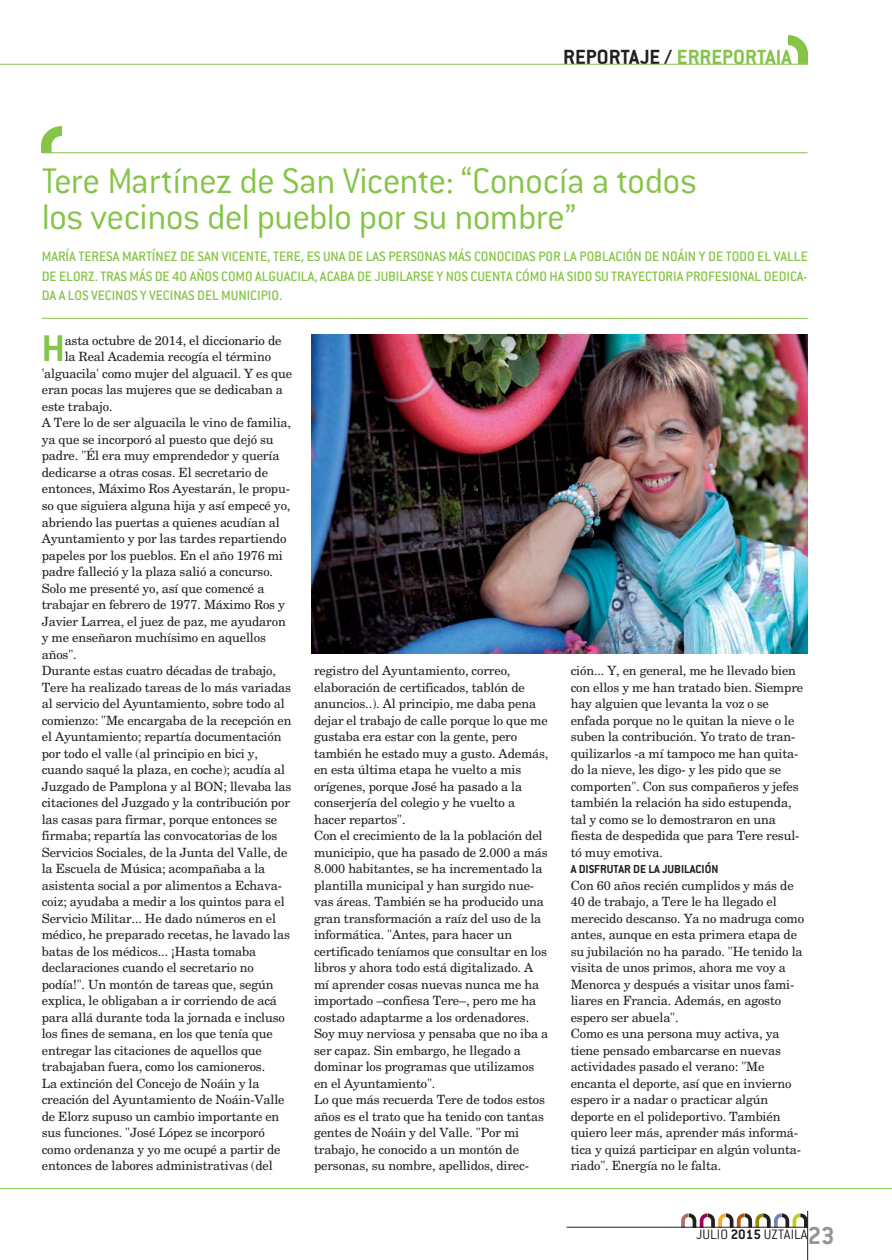
<style>
.page{position:relative;width:892px;height:1260px;background:#fff}
.page>*{position:absolute;margin:0;border:0;box-sizing:border-box;transform-origin:0 0}
.t1{font:700 40.8px "Conduit ITC";color:#85c446}
.t2{font:300 39px/36px "Conduit ITC";letter-spacing:-.02em;color:#85c446}
.t3{font:700 22.5px "Conduit ITC";color:#85c446}
.t4{font:500 15px/19.5px "Conduit ITC";letter-spacing:-.005em;color:#85c446;text-align:justify}
.t5{font:300 15px "Conduit ITC";color:#231f20}
.t6{font:12.75px/16.5px "New Century Schlbk";letter-spacing:-.01em;color:#231f20}
.t7{font:700 12.75px "Conduit ITC";letter-spacing:-.005em;color:#231f20}
.s1{color:#231f20}
.s2{font-weight:700}
.s3{font-weight:700;font-size:26.85px;color:#939598}
</style>
<div class="page">
<hr style="left:807px;top:1210px;width:1px;height:49px;background:#231f20">
<svg style="left:681px;top:1213px;width:126px;height:13px"></svg>
<hr style="left:566px;top:1226px;width:241px;height:1px;background:#231f20">
<img style="left:788px;top:36px;width:19px;height:28px">
<hr style="left:0;top:64px;width:807px;height:1px;background:#85c446">
<hr style="left:0;top:1188px;width:891px;height:1px;background:#85c446">
<hr style="left:42px;top:152px;width:765px;height:1px;background:#85c446">
<img style="left:42px;top:126px;width:19px;height:27px">
<img style="left:312px;top:335px;width:495px;height:318px">
<hr style="left:42px;top:318px;width:765px;height:1px;background:#85c446">
<h3 class="t3" style="left:563px;top:50px;width:230px"><span class="s1">REPORTAJE /</span> ERREPORTAIA</h3>
<h2 class="t2" style="left:42px;top:167px;width:656px">Tere Martínez de San Vicente: “Conocía a todos los vecinos del pueblo por su nombre”</h2>
<p class="t4" style="left:42px;top:249px;width:767px">MARÍA TERESA MARTÍNEZ DE SAN VICENTE, TERE, ES UNA DE LAS PERSONAS MÁS CONOCIDAS POR LA POBLACIÓN DE NOÁIN Y DE TODO EL VALLE DE ELORZ. TRAS MÁS DE 40 AÑOS COMO ALGUACILA, ACABA DE JUBILARSE Y NOS CUENTA CÓMO HA SIDO SU TRAYECTORIA PROFESIONAL DEDICA-DA A LOS VECINOS Y VECINAS DEL MUNICIPIO.</p>
<h1 class="t1" style="left:42px;top:336px;width:25px">H</h1>
<p class="t6" style="left:65px;top:333px;width:218px">asta octubre de 2014, el diccionario de</p>
<p class="t6" style="left:65px;top:350px;width:208px">la Real Academia recogía el término</p>
<p class="t6" style="left:42px;top:366px;width:252px">'alguacila' como mujer del alguacil. Y es que</p>
<p class="t6" style="left:42px;top:383px;width:242px">eran pocas las mujeres que se dedicaban a</p>
<p class="t6" style="left:42px;top:399px;width:72px">este trabajo.</p>
<p class="t6" style="left:42px;top:416px;width:251px">A Tere lo de ser alguacila le vino de familia,</p>
<p class="t6" style="left:42px;top:432px;width:233px">ya que se incorporó al puesto que dejó su</p>
<p class="t6" style="left:42px;top:449px;width:239px">padre. "Él era muy emprendedor y quería</p>
<p class="t6" style="left:42px;top:465px;width:228px">dedicarse a otras cosas. El secretario de</p>
<p class="t6" style="left:42px;top:482px;width:250px">entonces, Máximo Ros Ayestarán, le propu-</p>
<p class="t6" style="left:42px;top:498px;width:250px">so que siguiera alguna hija y así empecé yo,</p>
<p class="t6" style="left:42px;top:515px;width:239px">abriendo las puertas a quienes acudían al</p>
<p class="t6" style="left:42px;top:531px;width:246px">Ayuntamiento y por las tardes repartiendo</p>
<p class="t6" style="left:42px;top:548px;width:243px">papeles por los pueblos. En el año 1976 mi</p>
<p class="t6" style="left:42px;top:564px;width:233px">padre falleció y la plaza salió a concurso.</p>
<p class="t6" style="left:42px;top:581px;width:224px">Solo me presenté yo, así que comencé a</p>
<p class="t6" style="left:42px;top:597px;width:245px">trabajar en febrero de 1977. Máximo Ros y</p>
<p class="t6" style="left:42px;top:614px;width:245px">Javier Larrea, el juez de paz, me ayudaron</p>
<p class="t6" style="left:42px;top:630px;width:226px">y me enseñaron muchísimo en aquellos</p>
<p class="t6" style="left:42px;top:647px;width:36px">años".</p>
<p class="t6" style="left:42px;top:663px;width:236px">Durante estas cuatro décadas de trabajo,</p>
<p class="t6" style="left:42px;top:680px;width:251px">Tere ha realizado tareas de lo más variadas</p>
<p class="t6" style="left:42px;top:696px;width:244px">al servicio del Ayuntamiento, sobre todo al</p>
<p class="t6" style="left:42px;top:713px;width:251px">comienzo: "Me encargaba de la recepción en</p>
<p class="t6" style="left:42px;top:729px;width:241px">el Ayuntamiento; repartía documentación</p>
<p class="t6" style="left:42px;top:746px;width:218px">por todo el valle (al principio en bici y,</p>
<p class="t6" style="left:42px;top:762px;width:245px">cuando saqué la plaza, en coche); acudía al</p>
<p class="t6" style="left:42px;top:779px;width:251px">Juzgado de Pamplona y al BON; llevaba las</p>
<p class="t6" style="left:42px;top:795px;width:250px">citaciones del Juzgado y la contribución por</p>
<p class="t6" style="left:42px;top:812px;width:237px">las casas para firmar, porque entonces se</p>
<p class="t6" style="left:42px;top:828px;width:237px">firmaba; repartía las convocatorias de los</p>
<p class="t6" style="left:42px;top:845px;width:247px">Servicios Sociales, de la Junta del Valle, de</p>
<p class="t6" style="left:42px;top:861px;width:225px">la Escuela de Música; acompañaba a la</p>
<p class="t6" style="left:42px;top:878px;width:242px">asistenta social a por alimentos a Echava-</p>
<p class="t6" style="left:42px;top:894px;width:244px">coiz; ayudaba a medir a los quintos para el</p>
<p class="t6" style="left:42px;top:911px;width:236px">Servicio Militar... He dado números en el</p>
<p class="t6" style="left:42px;top:927px;width:250px">médico, he preparado recetas, he lavado las</p>
<p class="t6" style="left:42px;top:944px;width:216px">batas de los médicos... ¡Hasta tomaba</p>
<p class="t6" style="left:42px;top:960px;width:213px">declaraciones cuando el secretario no</p>
<p class="t6" style="left:42px;top:977px;width:233px">podía!". Un montón de tareas que, según</p>
<p class="t6" style="left:42px;top:993px;width:237px">explica, le obligaban a ir corriendo de acá</p>
<p class="t6" style="left:42px;top:1010px;width:245px">para allá durante toda la jornada e incluso</p>
<p class="t6" style="left:42px;top:1026px;width:233px">los fines de semana, en los que tenía que</p>
<p class="t6" style="left:42px;top:1043px;width:222px">entregar las citaciones de aquellos que</p>
<p class="t6" style="left:42px;top:1059px;width:225px">trabajaban fuera, como los camioneros.</p>
<p class="t6" style="left:42px;top:1076px;width:219px">La extinción del Concejo de Noáin y la</p>
<p class="t6" style="left:42px;top:1092px;width:244px">creación del Ayuntamiento de Noáin-Valle</p>
<p class="t6" style="left:42px;top:1109px;width:239px">de Elorz supuso un cambio importante en</p>
<p class="t6" style="left:42px;top:1125px;width:224px">sus funciones. "José López se incorporó</p>
<p class="t6" style="left:42px;top:1142px;width:240px">como ordenanza y yo me ocupé a partir de</p>
<p class="t6" style="left:42px;top:1158px;width:232px">entonces de labores administrativas (del</p>
<p class="t6" style="left:314px;top:663px;width:236px">registro del Ayuntamiento, correo, elaboración de certificados, tablón de anuncios..). Al principio, me daba pena dejar el trabajo de calle porque lo que me gustaba era estar con la gente, pero también he estado muy a gusto. Además, en esta última etapa he vuelto a mis orígenes, porque José ha pasado a la conserjería del colegio y he vuelto a hacer repartos".<br>Con el crecimiento de la la población del municipio, que ha pasado de 2.000 a más 8.000 habitantes, se ha incrementado la plantilla municipal y han surgido nue&shy;vas áreas. También se ha producido una gran transformación a raíz del uso de la informática. "Antes, para hacer un certificado teníamos que consultar en los libros y ahora todo está digitalizado. A mí aprender cosas nuevas nunca me ha importado –confiesa Tere–, pero me ha costado adaptarme a los ordenadores.<br>Soy muy nerviosa y pensaba que no iba a ser capaz. Sin embargo, he llegado a dominar los programas que utilizamos en el Ayuntamiento".<br>Lo que más recuerda Tere de todos estos años es el trato que ha tenido con tantas gentes de Noáin y del Valle. "Por mi trabajo, he conocido a un montón de personas, su nombre, apellidos, direc-</p>
<p class="t6" style="left:570px;top:663px;width:234px">ción... Y, en general, me he llevado bien con ellos y me han tratado bien. Siempre hay alguien que levanta la voz o se enfada porque no le quitan la nieve o le suben la contribución. Yo trato de tran&shy;quilizarlos -a mí tampoco me han quita&shy;do la nieve, les digo- y les pido que se comporten". Con sus compañeros y jefes también la relación ha sido estupenda, tal y como se lo demostraron en una fiesta de despedida que para Tere resul&shy;tó muy emotiva.</p>
<p class="t7" style="left:570px;top:865px;width:149px">A DISFRUTAR DE LA JUBILACIÓN</p>
<p class="t6" style="left:570px;top:878px;width:235px">Con 60 años recién cumplidos y más de 40 de trabajo, a Tere le ha llegado el merecido descanso. Ya no madruga como antes, aunque en esta primera etapa de su jubilación no ha parado. "He tenido la visita de unos primos, ahora me voy a Menorca y después a visitar unos fami&shy;liares en Francia. Además, en agosto espero ser abuela".<br>Como es una persona muy activa, ya tiene pensado embarcarse en nuevas actividades pasado el verano: "Me encanta el deporte, así que en invierno espero ir a nadar o practicar algún deporte en el polideportivo. También quiero leer más, aprender más informá&shy;tica y quizá participar en algún volunta&shy;riado". Energía no le falta.</p>
<p class="t5" style="left:696px;top:1229px;width:140px">JULIO <span class="s2">2015</span> UZTAILA<span class="s3">23</span></p>
</div>
